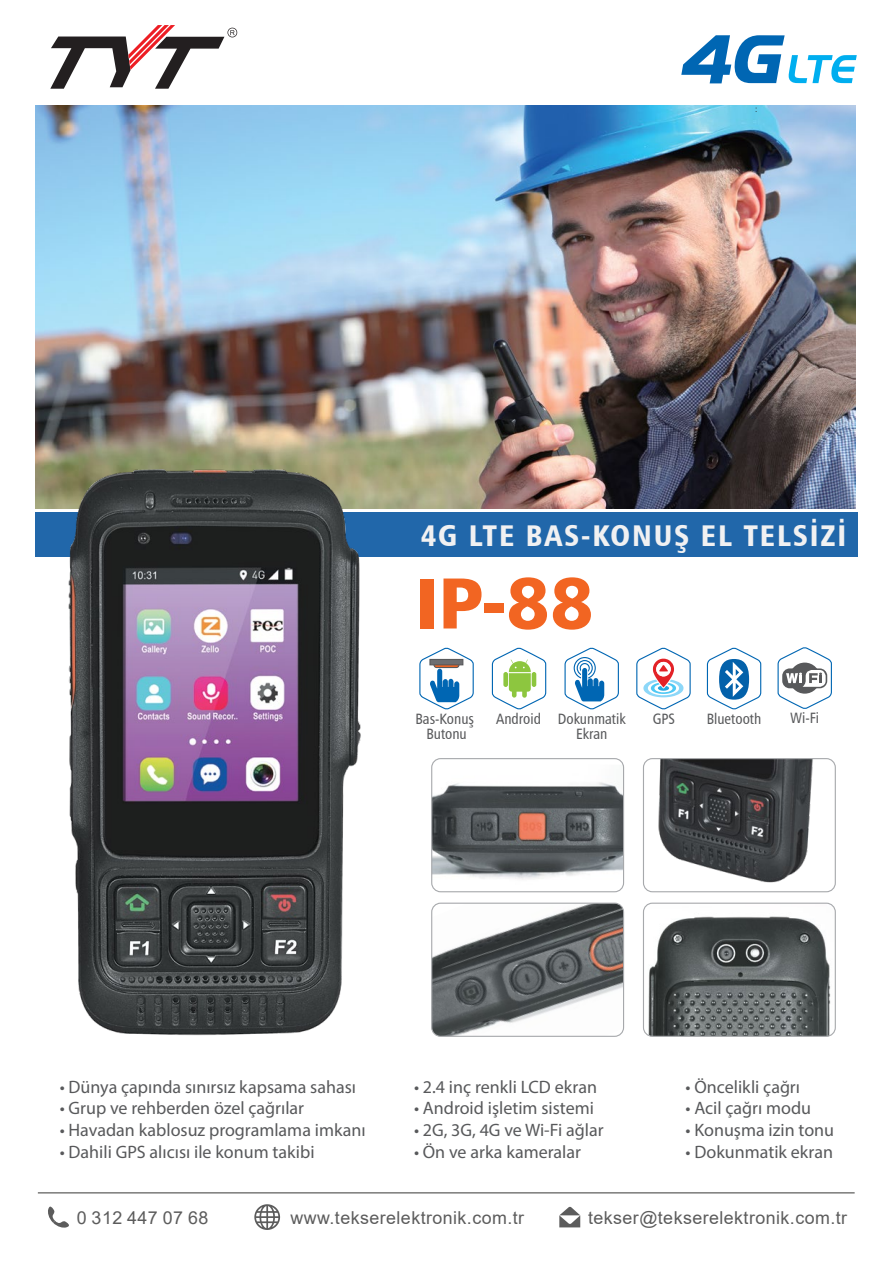
<style>
.page{position:relative;width:893px;height:1263px;background:#fff}
.page>*{position:absolute;margin:0;border:0;box-sizing:border-box;transform-origin:0 0}
.t1{font:72px "Humanist 777 BT Black B";color:#f26522}
.t2{font:30px "Humanist 777 BT Black Condensed B";letter-spacing:.06em;color:#f1f1f2}
.t3{font:18px "Myriad Pro";color:#58595b}
.t4{font:17.85px "Arial";letter-spacing:.025em;color:#5c5c5c}
.t5{font:15px/15px "Humanist 777 BT Roman Condensed B";color:#58595b;text-align:center}
</style>
<div class="page">
<img style="left:35px;top:106px;width:821px;height:402px">
<div style="left:35px;top:512px;width:822px;height:44px;background:#2167aa"></div>
<svg style="left:50px;top:25px;width:187px;height:64px"></svg>
<svg style="left:681px;top:35px;width:176px;height:49px"></svg>
<img style="left:433px;top:903px;width:191px;height:132px">
<img style="left:643px;top:903px;width:192px;height:132px">
<img style="left:433px;top:782px;width:191px;height:110px">
<img style="left:643px;top:760px;width:191px;height:132px">
<div style="left:431px;top:758px;width:193px;height:134px;border:1px solid #a7a9ac;border-radius:9px"></div>
<div style="left:643px;top:758px;width:193px;height:134px;border:1px solid #a7a9ac;border-radius:9px"></div>
<div style="left:431px;top:903px;width:193px;height:134px;border:1px solid #a7a9ac;border-radius:9px"></div>
<div style="left:643px;top:903px;width:193px;height:134px;border:1px solid #a7a9ac;border-radius:9px"></div>
<img style="left:43px;top:447px;width:343px;height:589px">
<svg style="left:491px;top:647px;width:56px;height:63px"></svg>
<hr style="left:38px;top:1192px;width:817px;height:1px;background:#737372">
<svg style="left:48px;top:1206px;width:21px;height:22px"></svg>
<svg style="left:254px;top:1204px;width:26px;height:26px"></svg>
<svg style="left:559px;top:1206px;width:21px;height:21px"></svg>
<svg style="left:419px;top:647px;width:55px;height:63px"></svg>
<div style="left:434px;top:662px;width:25px;height:5px;background:#b36039;border-radius:3px"></div>
<div style="left:433px;top:662px;width:27px;height:6px;border:1px solid #58595b;border-radius:3px"></div>
<svg style="left:429px;top:659px;width:34px;height:6px"></svg>
<svg style="left:636px;top:647px;width:55px;height:63px"></svg>
<svg style="left:706px;top:647px;width:56px;height:63px"></svg>
<svg style="left:777px;top:647px;width:55px;height:62px"></svg>
<svg style="left:564px;top:647px;width:55px;height:63px"></svg>
<h2 class="t2" style="left:421px;top:516px;width:427px">4G LTE BAS-KONUŞ EL TELSİZİ</h2>
<h1 class="t1" style="left:416px;top:557px;width:179px">IP-88</h1>
<p class="t5" style="left:416px;top:710px;width:60px">Bas-Konuş<br>Butonu</p>
<p class="t5" style="left:576px;top:711px;width:51px;text-align:left;text-indent:-80px">Android Dokunmatik<br>Ekran</p>
<p class="t5" style="left:653px;top:711px;width:24px">GPS</p>
<p class="t5" style="left:707px;top:711px;width:56px">Bluetooth</p>
<p class="t5" style="left:790px;top:710px;width:30px">Wi-Fi</p>
<p class="t3" style="left:60px;top:1075px;width:298px">• Dünya çapında sınırsız kapsama sahası</p>
<p class="t3" style="left:60px;top:1097px;width:246px">• Grup ve rehberden özel çağrılar</p>
<p class="t3" style="left:60px;top:1119px;width:307px">• Havadan kablosuz programlama imkanı</p>
<p class="t3" style="left:60px;top:1140px;width:256px">• Dahili GPS alıcısı ile konum takibi</p>
<p class="t3" style="left:414px;top:1076px;width:184px">• 2.4 inç renkli LCD ekran</p>
<p class="t3" style="left:414px;top:1097px;width:181px">• Android işletim sistemi</p>
<p class="t3" style="left:414px;top:1119px;width:191px">• 2G, 3G, 4G ve Wi-Fi ağlar</p>
<p class="t3" style="left:414px;top:1140px;width:169px">• Ön ve arka kameralar</p>
<p class="t3" style="left:685px;top:1076px;width:116px">• Öncelikli çağrı</p>
<p class="t3" style="left:685px;top:1097px;width:127px">• Acil çağrı modu</p>
<p class="t3" style="left:685px;top:1119px;width:150px">• Konuşma izin tonu</p>
<p class="t3" style="left:685px;top:1140px;width:149px">• Dokunmatik ekran</p>
<p class="t4" style="left:77px;top:1205px;width:133px">0 312 447 07 68</p>
<p class="t4" style="left:291px;top:1205px;width:235px">www.tekserelektronik.com.tr</p>
<p class="t4" style="left:588px;top:1205px;width:260px">tekser@tekserelektronik.com.tr</p>
</div>
